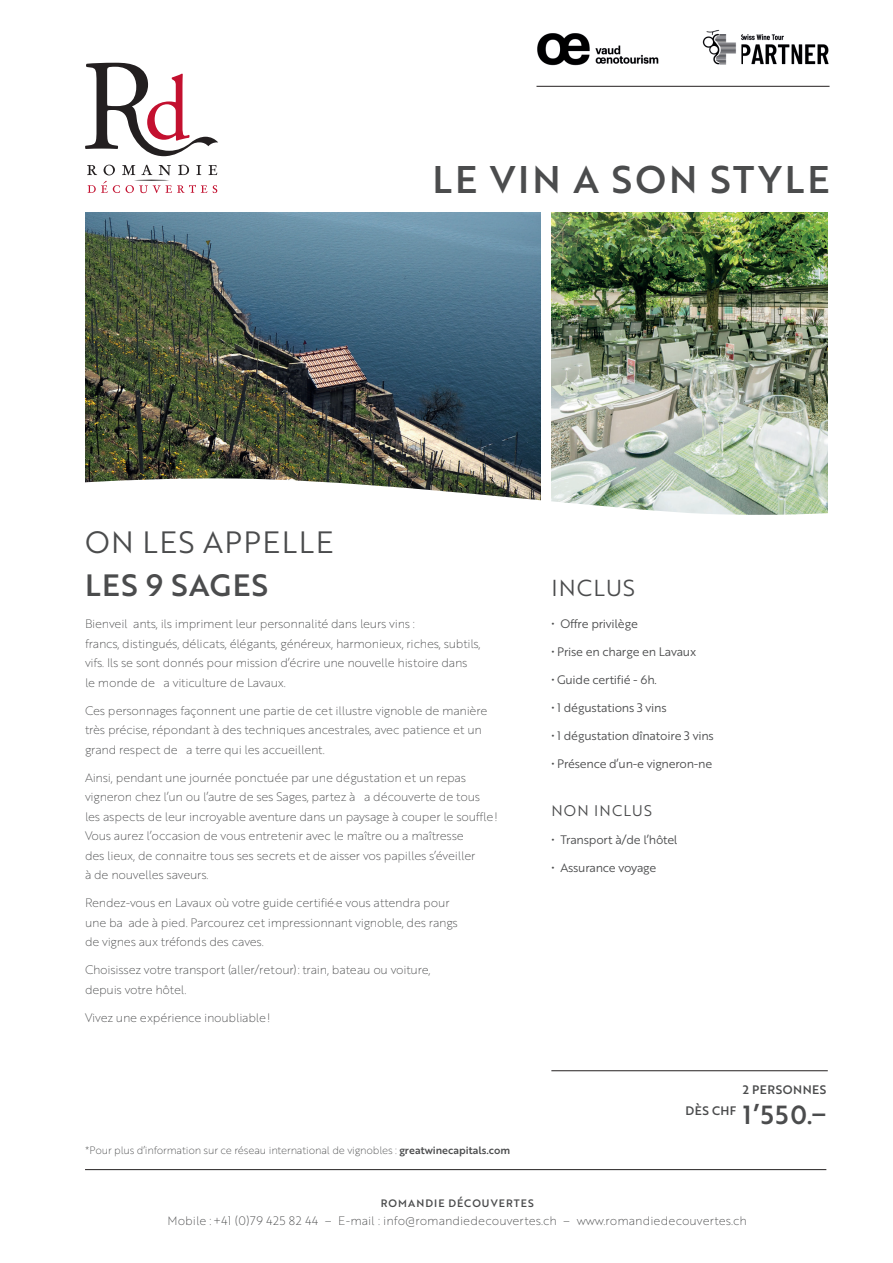
<style>
.page{position:relative;width:893px;height:1263px;background:#fff}
.page>*{position:absolute;margin:0;border:0;box-sizing:border-box;transform-origin:0 0}
.t1{font:37.5px "Brother 1816 Medium";letter-spacing:.08em;color:#4b4c4d}
.t2{font:30px "Brother 1816 Book";letter-spacing:.05em;color:#4b4c4d}
.t3{font:30px "Brother 1816 Medium";letter-spacing:.05em;color:#4b4c4d}
.t4{font:25.5px "Brother 1816 Medium";color:#4b4c4d}
.t5{font:22.5px "Brother 1816 Book";letter-spacing:.05em;color:#4b4c4d}
.t6{font:15px "Brother 1816 Book";letter-spacing:.08em;color:#4b4c4d}
.t7{font:12px/19.5px "Brother 1816 Thin";letter-spacing:-.02em;color:#4b4c4d}
.t8{font:12px "Brother 1816 Book";letter-spacing:-.02em;color:#4b4c4d}
.t9{font:12px "Brother 1816 Thin";color:#4b4c4d}
.t10{font:12px "Brother 1816 Medium";letter-spacing:.04em;color:#4b4c4d}
.t11{font:10.5px "Brother 1816 Thin";letter-spacing:-.02em;color:#4b4c4d}
.t12{font:10.5px "Brother 1816 Medium";letter-spacing:.1em;color:#4b4c4d}
.s1{font-family:"Brother 1816 Medium"}
</style>
<div class="page">
<svg style="left:85px;top:63px;width:133px;height:93px"></svg>
<svg style="left:87px;top:165px;width:10px;height:10px"></svg>
<svg style="left:104px;top:165px;width:11px;height:10px"></svg>
<svg style="left:122px;top:165px;width:13px;height:10px"></svg>
<svg style="left:141px;top:165px;width:11px;height:10px"></svg>
<svg style="left:159px;top:165px;width:12px;height:10px"></svg>
<svg style="left:178px;top:165px;width:11px;height:10px"></svg>
<svg style="left:196px;top:165px;width:5px;height:10px"></svg>
<svg style="left:208px;top:165px;width:9px;height:10px"></svg>
<hr style="left:134px;top:180px;width:35px;height:1px;background:#231f20;border-radius:50%">
<svg style="left:88px;top:181px;width:32px;height:12px"></svg>
<svg style="left:126px;top:185px;width:81px;height:8px"></svg>
<svg style="left:213px;top:185px;width:4px;height:8px"></svg>
<hr style="left:85px;top:1169px;width:741px;height:1px;background:#231f20">
<img style="left:702px;top:29px;width:127px;height:36px">
<img style="left:537px;top:33px;width:121px;height:32px">
<hr style="left:536px;top:86px;width:293px;height:1px;background:#231f20">
<img style="left:85px;top:213px;width:455px;height:263px">
<img style="left:551px;top:213px;width:277px;height:263px">
<img style="left:85px;top:476px;width:743px;height:39px">
<hr style="left:551px;top:1070px;width:277px;height:1px;background:#231f20">
<h1 class="t1" style="left:433px;top:151px;width:398px">LE VIN A SON STYLE</h1>
<h2 class="t2" style="left:85px;top:520px;width:250px">ON LES APPELLE</h2>
<h2 class="t3" style="left:85px;top:562px;width:185px">LES 9 SAGES</h2>
<p class="t7" style="left:85px;top:614px;width:397px">Bienveil ants, ils impriment leur personnalité dans leurs vins :<br>francs, distingués, délicats, élégants, généreux, harmonieux, riches, subtils, vifs. Ils se sont donnés pour mission d’écrire une nouvelle histoire dans<br>le monde de a viticulture de Lavaux.</p>
<p class="t7" style="left:85px;top:700px;width:404px">Ces personnages façonnent une partie de cet illustre vignoble de manière très précise, répondant à des techniques ancestrales, avec patience et un grand respect de a terre qui les accueillent.</p>
<p class="t7" style="left:85px;top:767px;width:414px">Ainsi, pendant une journée ponctuée par une dégustation et un repas vigneron chez l’un ou l’autre de ses Sages, partez à a découverte de tous les aspects de leur incroyable aventure dans un paysage à couper le souffle !<br>Vous aurez l’occasion de vous entretenir avec le maître ou a maîtresse<br>des lieux, de connaitre tous ses secrets et de aisser vos papilles s’éveiller<br>à de nouvelles saveurs.</p>
<p class="t7" style="left:85px;top:893px;width:374px">Rendez-vous en Lavaux où votre guide certifié·e vous attendra pour une ba ade à pied. Parcourez cet impressionnant vignoble, des rangs de vignes aux tréfonds des caves.</p>
<p class="t7" style="left:85px;top:960px;width:347px">Choisissez votre transport (aller/retour) : train, bateau ou voiture, depuis votre hôtel.</p>
<p class="t7" style="left:85px;top:1007px;width:187px">Vivez une expérience inoubliable !</p>
<p class="t11" style="left:85px;top:1142px;width:427px">*Pour plus d’information sur ce réseau international de vignobles : <span class="s1">greatwinecapitals.com</span></p>
<h3 class="t5" style="left:551px;top:571px;width:85px">INCLUS</h3>
<p class="t8" style="left:551px;top:615px;width:88px">• Offre privilège</p>
<p class="t8" style="left:551px;top:643px;width:146px">• Prise en charge en Lavaux</p>
<p class="t8" style="left:551px;top:671px;width:107px">• Guide certifié - 6h.</p>
<p class="t8" style="left:551px;top:699px;width:117px">• 1 dégustations 3 vins</p>
<p class="t8" style="left:551px;top:727px;width:164px">• 1 dégustation dînatoire 3 vins</p>
<p class="t8" style="left:551px;top:755px;width:162px">• Présence d’un-e vigneron-ne</p>
<p class="t6" style="left:551px;top:799px;width:102px">NON INCLUS</p>
<p class="t8" style="left:551px;top:830px;width:128px">• Transport à/de l’hôtel</p>
<p class="t8" style="left:551px;top:858px;width:106px">• Assurance voyage</p>
<p class="t10" style="left:743px;top:1081px;width:85px">2 PERSONNES</p>
<p class="t10" style="left:685px;top:1102px;width:52px">DÈS CHF</p>
<h3 class="t4" style="left:743px;top:1096px;width:85px">1’550.–</h3>
<p class="t12" style="left:381px;top:1196px;width:154px">ROMANDIE DÉCOUVERTES</p>
<p class="t9" style="left:168px;top:1212px;width:581px">Mobile : +41 (0)79 425 82 44 – E-mail : info@romandiedecouvertes.ch – www.romandiedecouvertes.ch</p>
</div>
